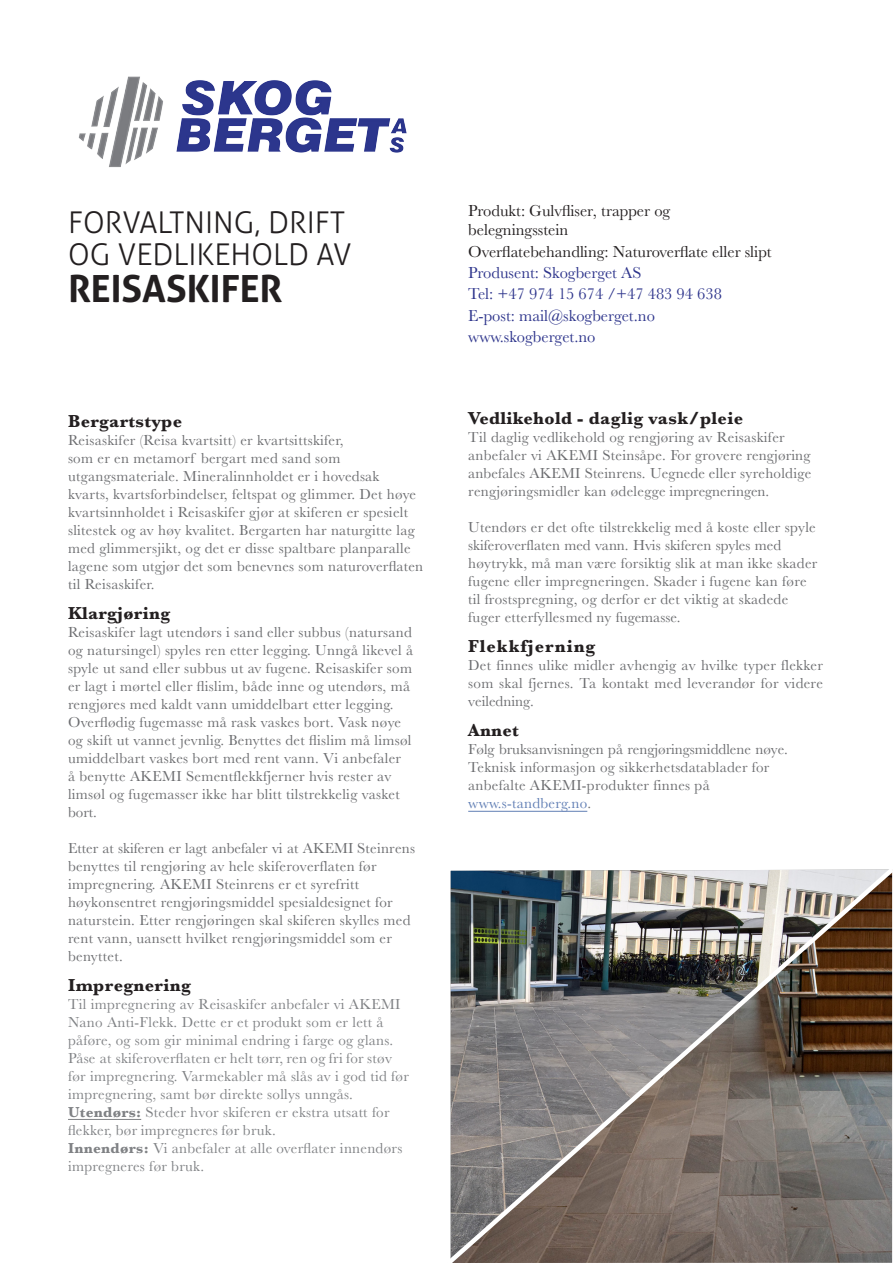
<style>
.page{position:relative;width:893px;height:1263px;background:#fff}
.page>*{position:absolute;margin:0;border:0;box-sizing:border-box;transform-origin:0 0}
.t1{font:700 37.5px "Aller";color:#231f20}
.t2{font:300 30px/31.5px "Aller";color:#231f20}
.t3{font:700 18px "Baskerville";letter-spacing:.02em;color:#231f20}
.t4{font:700 18px "Baskerville";letter-spacing:.055em;color:#231f20}
.t5{font:16.5px/21.3px "Baskerville";color:#2e358c}
.t6{font:16.5px/19.8px "Baskerville";color:#231f20}
.t7{font:15px/18px "Baskerville";letter-spacing:.02em;color:#6c6d70}
.t8{font:15px/18px "Baskerville";letter-spacing:.02em;color:#808285}
.s1{font-weight:700}
.s2{color:#607eb4}
</style>
<div class="page">
<img style="left:78px;top:76px;width:329px;height:91px">
<img style="left:450px;top:869px;width:443px;height:394px">
<hr style="left:68px;top:1119px;width:73px;height:1px;background:#808285">
<hr style="left:468px;top:811px;width:119px;height:1px;background:#607eb4">
<h2 class="t2" style="left:68px;top:207px;width:285px">FORVALTNING, DRIFT<br>OG VEDLIKEHOLD AV</h2>
<h1 class="t1" style="left:68px;top:267px;width:216px">REISASKIFER</h1>
<p class="t3" style="left:68px;top:411px;width:116px">Bergartstype</p>
<p class="t7" style="left:68px;top:431px;width:357px">Reisaskifer (Reisa kvartsitt) er kvartsittskifer,<br>som er en metamorf bergart med sand som utgangsmateriale. Mineralinnholdet er i hovedsak kvarts, kvartsforbindelser, feltspat og glimmer. Det høye kvartsinnholdet i Reisaskifer gjør at skiferen er spesielt slitestek og av høy kvalitet. Bergarten har naturgitte lag med glimmersjikt, og det er disse spaltbare planparalle lagene som utgjør det som benevnes som naturoverflaten til Reisaskifer.</p>
<p class="t3" style="left:68px;top:603px;width:104px">Klargjøring</p>
<p class="t7" style="left:68px;top:623px;width:347px">Reisaskifer lagt utendørs i sand eller subbus (natursand og natursingel) spyles ren etter legging. Unngå likevel å spyle ut sand eller subbus ut av fugene. Reisaskifer som er lagt i mørtel eller flislim, både inne og utendørs, må rengjøres med kaldt vann umiddelbart etter legging.<br>Overflødig fugemasse må rask vaskes bort. Vask nøye og skift ut vannet jevnlig. Benyttes det flislim må limsøl umiddelbart vaskes bort med rent vann. Vi anbefaler<br>å benytte AKEMI Sementflekkfjerner hvis rester av limsøl og fugemasser ikke har blitt tilstrekkelig vasket bort.</p>
<p class="t7" style="left:68px;top:839px;width:349px">Etter at skiferen er lagt anbefaler vi at AKEMI Steinrens benyttes til rengjøring av hele skiferoverflaten før impregnering. AKEMI Steinrens er et syrefritt høykonsentret rengjøringsmiddel spesialdesignet for naturstein. Etter rengjøringen skal skiferen skylles med rent vann, uansett hvilket rengjøringsmiddel som er benyttet.</p>
<p class="t3" style="left:68px;top:975px;width:124px">Impregnering</p>
<p class="t8" style="left:68px;top:995px;width:342px">Til impregnering av Reisaskifer anbefaler vi AKEMI Nano Anti-Flekk. Dette er et produkt som er lett å påføre, og som gir minimal endring i farge og glans.<br>Påse at skiferoverflaten er helt tørr, ren og fri for støv før impregnering. Varmekabler må slås av i god tid før impregnering, samt bør direkte sollys unngås.<br><span class="s1">Utendørs:</span> Steder hvor skiferen er ekstra utsatt for flekker, bør impregneres før bruk.<br><span class="s1">Innendørs:</span> Vi anbefaler at alle overflater innendørs impregneres før bruk.</p>
<p class="t6" style="left:468px;top:200px;width:204px">Produkt: Gulvfliser, trapper og belegningsstein</p>
<p class="t6" style="left:468px;top:241px;width:305px">Overflatebehandling: Naturoverflate eller slipt</p>
<p class="t5" style="left:468px;top:262px;width:255px">Produsent: Skogberget AS<br>Tel: +47 974 15 674 /+47 483 94 638<br>E-post: mail@skogberget.no www.skogberget.no</p>
<p class="t3" style="left:468px;top:408px;width:276px">Vedlikehold - daglig vask/pleie</p>
<p class="t7" style="left:468px;top:428px;width:345px">Til daglig vedlikehold og rengjøring av Reisaskifer anbefaler vi AKEMI Steinsåpe. For grovere rengjøring anbefales AKEMI Steinrens. Uegnede eller syreholdige rengjøringsmidler kan ødelegge impregneringen.</p>
<p class="t7" style="left:468px;top:518px;width:351px">Utendørs er det ofte tilstrekkelig med å koste eller spyle skiferoverflaten med vann. Hvis skiferen spyles med høytrykk, må man være forsiktig slik at man ikke skader fugene eller impregneringen. Skader i fugene kan føre til frostspregning, og derfor er det viktig at skadede fuger etterfylles med ny fugemasse.</p>
<p class="t4" style="left:468px;top:636px;width:129px">Flekkfjerning</p>
<p class="t7" style="left:468px;top:656px;width:356px;text-align:justify">Det finnes ulike midler avhengig av hvilke typer flekker som skal fjernes. Ta kontakt med leverandør for videre veiledning.</p>
<p class="t3" style="left:468px;top:720px;width:52px">Annet</p>
<p class="t7" style="left:468px;top:740px;width:321px">Følg bruksanvisningen på rengjøringsmiddlene nøye.<br>Teknisk informasjon og sikkerhetsdatablader for anbefalte AKEMI-produkter finnes på <span class="s2">www.s-tandberg.no</span>.</p>
</div>
